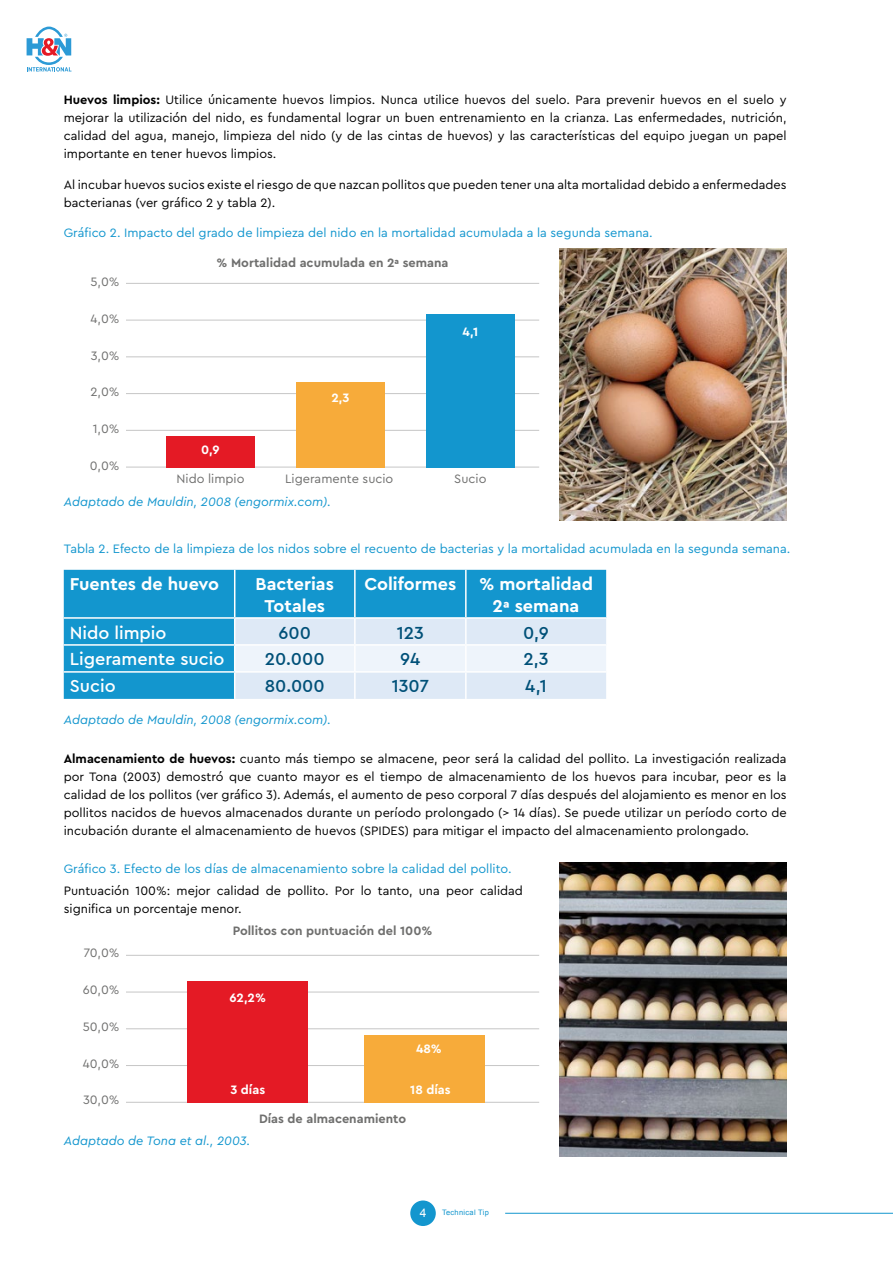
<style>
.page{position:relative;width:893px;height:1263px;background:#fff}
.page>*{position:absolute;margin:0;border:0;box-sizing:border-box;transform-origin:0 0}
.t1{font:700 18px/21.6px "Cera Pro";color:#fff;text-align:center}
.t2{font:500 18px "Cera PRO";color:#005078}
.t3{font:500 18px "Cera PRO";color:#fff}
.Texto_base{font:12.75px/18px "Cera Pro";color:#000;text-align:justify}
.Texto_base-2{font:12.75px "Cera Pro";color:#1396ce}
.Texto_base-3{font:italic 12.75px "Cera Pro";color:#1396ce}
.Texto_base-4{font:12.75px "Cera Pro";color:#6f6f6e}
.Texto_base-5{font:700 12.75px "Cera Pro";color:#6f6f6e}
.Texto_base-6{font:700 12.75px "Cera Pro";color:#fff}
.t4{font:12px "Arial";color:#fff}
.t5{font:7.5px "Arial";letter-spacing:.04em;color:#1396ce}
.s1{font-weight:700}
</style>
<div class="page">
<hr style="left:126px;top:283px;width:413px;height:1px;background:#c6c6c6">
<hr style="left:126px;top:320px;width:413px;height:1px;background:#c6c6c6">
<hr style="left:126px;top:356px;width:413px;height:1px;background:#c6c6c6">
<hr style="left:126px;top:393px;width:413px;height:1px;background:#c6c6c6">
<hr style="left:126px;top:430px;width:413px;height:1px;background:#c6c6c6">
<hr style="left:126px;top:467px;width:413px;height:1px;background:#c6c6c6">
<div style="left:166px;top:436px;width:89px;height:31px;background:#e41a25"></div>
<div style="left:296px;top:382px;width:89px;height:85px;background:#f7ab3a"></div>
<div style="left:426px;top:314px;width:88px;height:153px;background:#1396ce"></div>
<hr style="left:126px;top:955px;width:413px;height:1px;background:#c6c6c6">
<hr style="left:126px;top:992px;width:413px;height:1px;background:#c6c6c6">
<hr style="left:126px;top:1028px;width:413px;height:1px;background:#c6c6c6">
<hr style="left:126px;top:1065px;width:413px;height:1px;background:#c6c6c6">
<hr style="left:126px;top:1102px;width:413px;height:1px;background:#c6c6c6">
<div style="left:188px;top:981px;width:120px;height:122px;background:#e41a25"></div>
<div style="left:365px;top:1035px;width:120px;height:68px;background:#f7ab3a"></div>
<svg style="left:64px;top:570px;width:542px;height:129px;background:#6ebce0"></svg>
<hr style="left:355px;top:671px;width:111px;height:2px;background:#fff">
<hr style="left:354px;top:673px;width:2px;height:26px;background:#fff">
<hr style="left:466px;top:671px;width:140px;height:2px;background:#fff">
<hr style="left:465px;top:673px;width:2px;height:26px;background:#fff">
<hr style="left:64px;top:617px;width:171px;height:2px;background:#fff">
<hr style="left:235px;top:617px;width:120px;height:2px;background:#fff">
<hr style="left:355px;top:617px;width:111px;height:2px;background:#fff">
<hr style="left:466px;top:617px;width:140px;height:2px;background:#fff">
<img style="left:560px;top:248px;width:227px;height:273px">
<img style="left:560px;top:863px;width:227px;height:294px">
<hr style="left:505px;top:1213px;width:388px;height:1px;background:#1396ce">
<div style="left:410px;top:1200px;width:26px;height:26px;background:#1396ce;border-radius:50%"></div>
<svg style="left:27px;top:27px;width:44px;height:45px"></svg>
<p class="Texto_base" style="left:64px;top:90px;width:724px"><span class="s1">Huevos limpios:</span> Utilice únicamente huevos limpios. Nunca utilice huevos del suelo. Para prevenir huevos en el suelo y mejorar la utilización del nido, es fundamental lograr un buen entrenamiento en la crianza. Las enfermedades, nutrición, calidad del agua, manejo, limpieza del nido (y de las cintas de huevos) y las características del equipo juegan un papel importante en tener huevos limpios.</p>
<p class="Texto_base" style="left:64px;top:175px;width:724px">Al incubar huevos sucios existe el riesgo de que nazcan pollitos que pueden tener una alta mortalidad debido a enfermedades bacterianas (ver gráfico 2 y tabla 2).</p>
<p class="Texto_base-2" style="left:64px;top:224px;width:591px">Gráfico 2. Impacto del grado de limpieza del nido en la mortalidad acumulada a la segunda semana.</p>
<p class="Texto_base-4" style="left:91px;top:273px;width:31px">5,0%</p>
<p class="Texto_base-4" style="left:90px;top:310px;width:31px">4,0%</p>
<p class="Texto_base-4" style="left:91px;top:347px;width:30px">3,0%</p>
<p class="Texto_base-4" style="left:90px;top:384px;width:31px">2,0%</p>
<p class="Texto_base-4" style="left:93px;top:420px;width:28px">1,0%</p>
<p class="Texto_base-4" style="left:90px;top:457px;width:31px">0,0%</p>
<p class="Texto_base-5" style="left:217px;top:254px;width:233px">% Mortalidad acumulada en 2ª semana</p>
<p class="Texto_base-6" style="left:201px;top:442px;width:20px">0,9</p>
<p class="Texto_base-6" style="left:331px;top:390px;width:20px">2,3</p>
<p class="Texto_base-6" style="left:462px;top:324px;width:17px">4,1</p>
<p class="Texto_base-4" style="left:177px;top:471px;width:69px">Nido limpio</p>
<p class="Texto_base-4" style="left:285px;top:471px;width:110px">Ligeramente sucio</p>
<p class="Texto_base-4" style="left:454px;top:471px;width:34px">Sucio</p>
<p class="Texto_base-3" style="left:64px;top:493px;width:269px">Adaptado de Mauldin, 2008 (engormix.com).</p>
<p class="Texto_base-2" style="left:64px;top:540px;width:728px">Tabla 2. Efecto de la limpieza de los nidos sobre el recuento de bacterias y la mortalidad acumulada en la segunda semana.</p>
<p class="t1" style="left:70px;top:573px;width:151px">Fuentes de huevo</p>
<p class="t1" style="left:256px;top:573px;width:80px">Bacterias<br>Totales</p>
<p class="t1" style="left:364px;top:573px;width:93px">Coliformes</p>
<p class="t1" style="left:479px;top:573px;width:115px">% mortalidad<br>2ª semana</p>
<p class="t3" style="left:70px;top:622px;width:98px">Nido limpio</p>
<p class="t2" style="left:279px;top:622px;width:34px">600</p>
<p class="t2" style="left:397px;top:622px;width:29px">123</p>
<p class="t2" style="left:523px;top:622px;width:27px">0,9</p>
<p class="t3" style="left:70px;top:649px;width:156px">Ligeramente sucio</p>
<p class="t2" style="left:265px;top:649px;width:61px">20.000</p>
<p class="t2" style="left:400px;top:649px;width:22px">94</p>
<p class="t2" style="left:524px;top:649px;width:26px">2,3</p>
<p class="t3" style="left:70px;top:676px;width:47px">Sucio</p>
<p class="t2" style="left:265px;top:676px;width:61px">80.000</p>
<p class="t2" style="left:392px;top:676px;width:39px">1307</p>
<p class="t2" style="left:525px;top:676px;width:23px">4,1</p>
<p class="Texto_base-3" style="left:64px;top:711px;width:269px">Adaptado de Mauldin, 2008 (engormix.com).</p>
<p class="Texto_base" style="left:64px;top:749px;width:724px"><span class="s1">Almacenamiento de huevos:</span> cuanto más tiempo se almacene, peor será la calidad del pollito. La investigación realizada por Tona (2003) demostró que cuanto mayor es el tiempo de almacenamiento de los huevos para incubar, peor es la calidad de los pollitos (ver gráfico 3). Además, el aumento de peso corporal 7 días después del alojamiento es menor en los pollitos nacidos de huevos almacenados durante un período prolongado (&gt; 14 días). Se puede utilizar un período corto de incubación durante el almacenamiento de huevos (SPIDES) para mitigar el impacto del almacenamiento prolongado.</p>
<p class="Texto_base-2" style="left:64px;top:860px;width:449px">Gráfico 3. Efecto de los días de almacenamiento sobre la calidad del pollito.</p>
<p class="Texto_base" style="left:64px;top:881px;width:461px">Puntuación 100%: mejor calidad de pollito. Por lo tanto, una peor calidad significa un porcentaje menor.</p>
<p class="Texto_base-4" style="left:84px;top:945px;width:37px">70,0%</p>
<p class="Texto_base-4" style="left:83px;top:981px;width:38px">60,0%</p>
<p class="Texto_base-4" style="left:83px;top:1018px;width:38px">50,0%</p>
<p class="Texto_base-4" style="left:83px;top:1055px;width:38px">40,0%</p>
<p class="Texto_base-4" style="left:83px;top:1092px;width:38px">30,0%</p>
<p class="Texto_base-5" style="left:233px;top:922px;width:201px">Pollitos con puntuación del 100%</p>
<p class="Texto_base-6" style="left:229px;top:989px;width:38px">62,2%</p>
<p class="Texto_base-6" style="left:416px;top:1041px;width:27px">48%</p>
<p class="Texto_base-6" style="left:230px;top:1081px;width:36px">3 días</p>
<p class="Texto_base-6" style="left:410px;top:1081px;width:42px">18 días</p>
<p class="Texto_base-5" style="left:259px;top:1110px;width:149px">Días de almacenamiento</p>
<p class="Texto_base-3" style="left:64px;top:1132px;width:188px">Adaptado de Tona et al., 2003.</p>
<p class="t4" style="left:420px;top:1205px;width:8px">4</p>
<p class="t5" style="left:442px;top:1207px;width:48px">Technical Tip</p>
</div>
